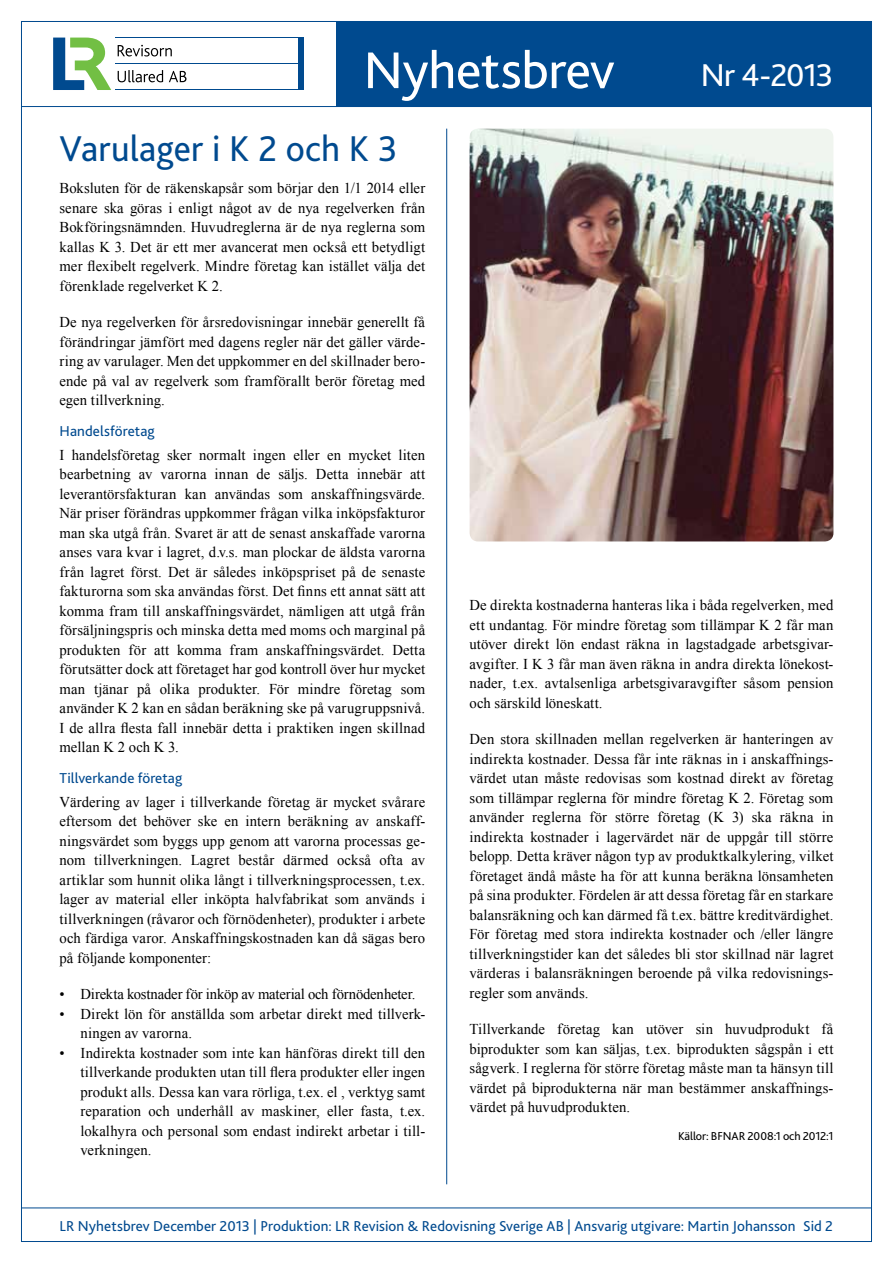
<style>
.page{position:relative;width:893px;height:1263px;background:#fff}
.page>*{position:absolute;margin:0;border:0;box-sizing:border-box;transform-origin:0 0}
.t1{font:54px "Bliss 2";letter-spacing:-.01em;color:#fff}
.t2{font:37.5px "Bliss 2";letter-spacing:.005em;color:#004a8f}
.t3{font:33px "Bliss 2";letter-spacing:-.035em;color:#fff}
.t4{font:15px/19.5px "Times New Roman";letter-spacing:.005em;color:#000;text-align:justify}
.t5{font:15px "Bliss 2";letter-spacing:.005em;color:#004a8f}
.t6{font:15px "Times New Roman";letter-spacing:-.015em;color:#000}
.t7{font:12px "Bliss 2";letter-spacing:-.01em;color:#000}
</style>
<div class="page">
<hr style="left:21px;top:106px;width:851px;height:1px;background:#004a8f">
<div style="left:336px;top:21px;width:536px;height:85px;background:#004a8f"></div>
<hr style="left:21px;top:1208px;width:851px;height:1px;background:#004a8f">
<hr style="left:446px;top:129px;width:1px;height:1055px;background:#004a8f">
<img style="left:470px;top:129px;width:363px;height:412px">
<svg style="left:118px;top:45px;width:54px;height:11px"></svg>
<svg style="left:118px;top:70px;width:45px;height:12px"></svg>
<svg style="left:169px;top:71px;width:17px;height:11px"></svg>
<div style="left:299px;top:38px;width:5px;height:52px;background:#004a8f"></div>
<svg style="left:53px;top:38px;width:58px;height:52px"></svg>
<hr style="left:115px;top:38px;width:188px;height:1px;background:#004a8f">
<hr style="left:115px;top:89px;width:188px;height:1px;background:#004a8f">
<hr style="left:115px;top:63px;width:188px;height:1px;background:#004a8f">
<h1 class="t1" style="left:364px;top:37px;width:253px">Nyhetsbrev</h1>
<h3 class="t3" style="left:701px;top:54px;width:134px">Nr 4-2013</h3>
<h2 class="t2" style="left:60px;top:125px;width:339px">Varulager i K 2 och K 3</h2>
<p class="t4" style="left:60px;top:178px;width:367px">Boksluten för de räkenskapsår som börjar den 1/1 2014 eller senare ska göras i enligt något av de nya regelverken från Bokföringsnämnden. Huvudreglerna är de nya reglerna som kallas K 3. Det är ett mer avancerat men också ett betydligt mer flexibelt regelverk. Mindre företag kan istället välja det förenklade regelverket K 2.</p>
<p class="t4" style="left:60px;top:312px;width:367px">De nya regelverken för årsredovisningar innebär generellt få förändringar jämfört med dagens regler när det gäller värde&shy;ring av varulager. Men det uppkommer en del skillnader bero&shy;ende på val av regelverk som framförallt berör företag med egen tillverkning.</p>
<p class="t5" style="left:60px;top:421px;width:97px">Handelsföretag</p>
<p class="t4" style="left:60px;top:445px;width:367px">I handelsföretag sker normalt ingen eller en mycket liten bearbetning av varorna innan de säljs. Detta innebär att leverantörsfakturan kan användas som anskaffningsvärde.<br>När priser förändras uppkommer frågan vilka inköpsfakturor man ska utgå från. Svaret är att de senast anskaffade varorna anses vara kvar i lagret, d.v.s. man plockar de äldsta varorna från lagret först. Det är således inköpspriset på de senaste fakturorna som ska användas först. Det finns ett annat sätt att komma fram till anskaffningsvärdet, nämligen att utgå från försäljningspris och minska detta med moms och marginal på produkten för att komma fram anskaffningsvärdet. Detta förutsätter dock att företaget har god kontroll över hur mycket man tjänar på olika produkter. För mindre företag som använder K 2 kan en sådan beräkning ske på varugruppsnivå.<br>I de allra flesta fall innebär detta i praktiken ingen skillnad mellan K 2 och K 3.</p>
<p class="t5" style="left:60px;top:768px;width:124px">Tillverkande företag</p>
<p class="t4" style="left:60px;top:792px;width:367px">Värdering av lager i tillverkande företag är mycket svårare eftersom det behöver ske en intern beräkning av anskaff&shy;ningsvärdet som byggs upp genom att varorna processas ge&shy;nom tillverkningen. Lagret består därmed också ofta av artiklar som hunnit olika långt i tillverkningsprocessen, t.ex. lager av material eller inköpta halvfabrikat som används i tillverkningen (råvaror och förnödenheter), produkter i arbete och färdiga varor. Anskaffningskostnaden kan då sägas bero på följande komponenter:</p>
<p class="t6" style="left:60px;top:984px;width:357px">• Direkta kostnader för inköp av material och förnödenheter.</p>
<p class="t4" style="left:81px;top:1004px;width:346px;text-indent:-21px">• Direkt lön för anställda som arbetar direkt med tillverk&shy;ningen av varorna.</p>
<p class="t4" style="left:81px;top:1043px;width:346px;text-indent:-21px">• Indirekta kostnader som inte kan hänföras direkt till den tillverkande produkten utan till flera produkter eller ingen produkt alls. Dessa kan vara rörliga, t.ex. el , verktyg samt reparation och underhåll av maskiner, eller fasta, t.ex. lokalhyra och personal som endast indirekt arbetar i till&shy;verkningen.</p>
<p class="t4" style="left:470px;top:595px;width:365px">De direkta kostnaderna hanteras lika i båda regelverken, med ett undantag. För mindre företag som tillämpar K 2 får man utöver direkt lön endast räkna in lagstadgade arbetsgivar&shy;avgifter. I K 3 får man även räkna in andra direkta lönekost&shy;nader, t.ex. avtalsenliga arbetsgivaravgifter såsom pension och särskild löneskatt.</p>
<p class="t4" style="left:470px;top:729px;width:365px">Den stora skillnaden mellan regelverken är hanteringen av indirekta kostnader. Dessa får inte räknas in i anskaffnings&shy;värdet utan måste redovisas som kostnad direkt av företag som tillämpar reglerna för mindre företag K 2. Företag som använder reglerna för större företag (K 3) ska räkna in indirekta kostnader i lagervärdet när de uppgår till större belopp. Detta kräver någon typ av produktkalkylering, vilket företaget ändå måste ha för att kunna beräkna lönsamheten på sina produkter. Fördelen är att dessa företag får en starkare balansräkning och kan därmed få t.ex. bättre kreditvärdighet.<br>För företag med stora indirekta kostnader och /eller längre tillverkningstider kan det således bli stor skillnad när lagret värderas i balansräkningen beroende på vilka redovisnings&shy;regler som används.</p>
<p class="t4" style="left:470px;top:1019px;width:365px">Tillverkande företag kan utöver sin huvudprodukt få biprodukter som kan säljas, t.ex. biprodukten sågspån i ett sågverk. I reglerna för större företag måste man ta hänsyn till värdet på biprodukterna när man bestämmer anskaffnings&shy;värdet på huvudprodukten.</p>
<p class="t7" style="left:678px;top:1128px;width:157px">Källor: BFNAR 2008:1 och 2012:1</p>
<p class="t5" style="left:60px;top:1217px;width:775px">LR Nyhetsbrev December 2013 | Produktion: LR Revision &amp; Redovisning Sverige AB | Ansvarig utgivare: Martin Johansson Sid 2</p>
</div>
